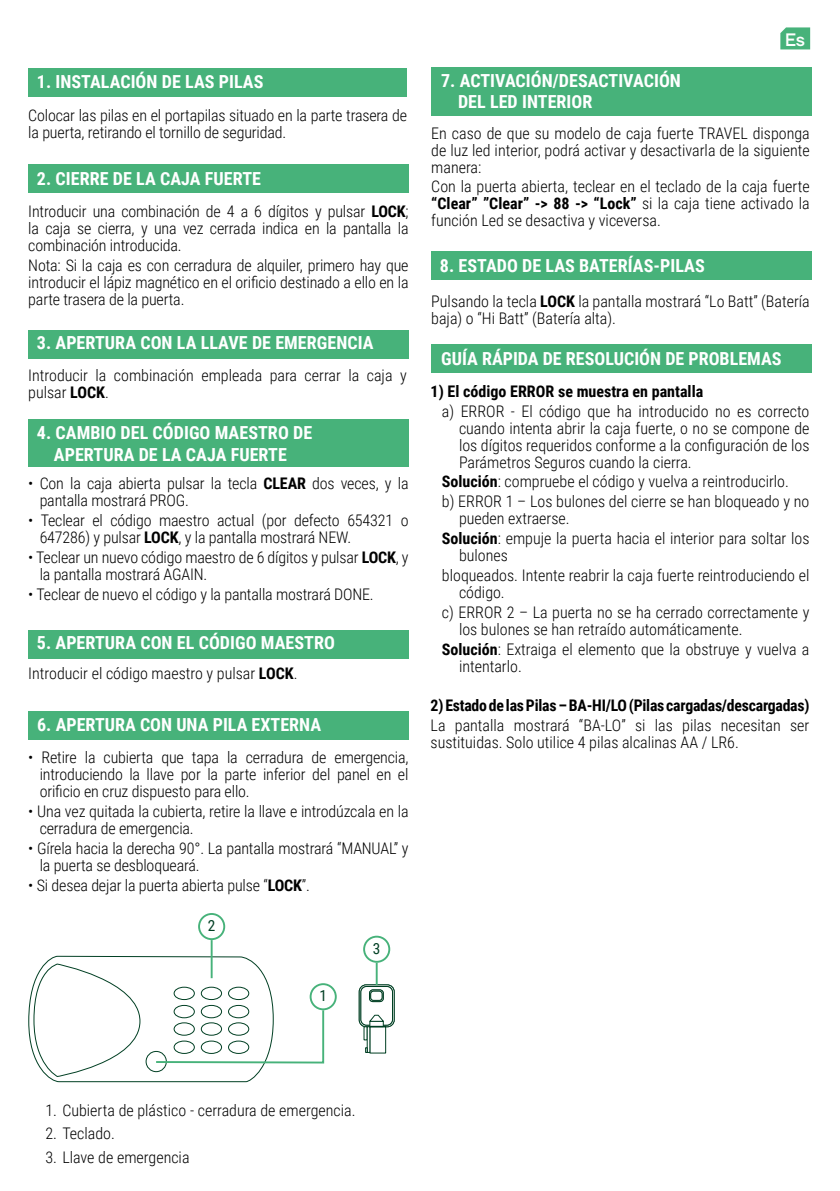
<style>
.page{position:relative;width:840px;height:1191px;background:#fff}
.page>*{position:absolute;margin:0;border:0;box-sizing:border-box;transform-origin:0 0}
.t1{font:700 18px/21.6px "Roboto Condensed";letter-spacing:.005em;color:#fff;text-align:center}
.t2{font:500 18px "TT Firs Neue";color:#fff}
.t3{font:300 16px/17px "Roboto Condensed";color:#000}
.t4{font:700 16px "Roboto Condensed";letter-spacing:-.015em;color:#000}
.t5{font:15.2px "Roboto Condensed";color:#003f23}
.s1{font-weight:700}
</style>
<div class="page">
<svg style="left:780px;top:27px;width:29px;height:22px"></svg>
<div style="left:28px;top:68px;width:379px;height:28px;background:#47b27a"></div>
<div style="left:28px;top:164px;width:380px;height:28px;background:#47b27a"></div>
<div style="left:28px;top:419px;width:380px;height:48px;background:#47b27a"></div>
<div style="left:28px;top:330px;width:380px;height:28px;background:#47b27a"></div>
<div style="left:28px;top:630px;width:380px;height:28px;background:#47b27a"></div>
<div style="left:431px;top:68px;width:380px;height:48px;background:#47b27a"></div>
<div style="left:431px;top:251px;width:380px;height:28px;background:#47b27a"></div>
<div style="left:28px;top:711px;width:380px;height:28px;background:#47b27a"></div>
<div style="left:431px;top:344px;width:380px;height:28px;background:#47b27a"></div>
<svg style="left:359px;top:985px;width:35px;height:41px"></svg>
<div style="left:358px;top:984px;width:36px;height:43px;border:1px solid #003f23;border-radius:7px"></div>
<div style="left:360px;top:986px;width:32px;height:39px;background:#fff;border-radius:6px"></div>
<div style="left:360px;top:986px;width:32px;height:39px;border:1px solid #003f23;border-radius:6px"></div>
<div style="left:369px;top:989px;width:14px;height:13px;border:1px solid #003f23;border-radius:3px"></div>
<div style="left:370px;top:990px;width:12px;height:10px;border:1px solid #003f23;border-radius:3px"></div>
<div style="left:369px;top:1026px;width:17px;height:27px;background:#fff;border:1px solid #003f23"></div>
<svg style="left:363px;top:1026px;width:3px;height:14px"></svg>
<svg style="left:366px;top:1026px;width:4px;height:26px"></svg>
<svg style="left:368px;top:1014px;width:18px;height:13px"></svg>
<div style="left:309px;top:983px;width:27px;height:27px;border:2px solid #47b27a;border-radius:50%"></div>
<svg style="left:28px;top:955px;width:297px;height:127px"></svg>
<div style="left:363px;top:935px;width:27px;height:27px;border:2px solid #47b27a;border-radius:50%"></div>
<hr style="left:375px;top:962px;width:2px;height:23px;background:#47b27a">
<div style="left:198px;top:913px;width:27px;height:27px;border:2px solid #47b27a;border-radius:50%"></div>
<hr style="left:210px;top:940px;width:2px;height:38px;background:#47b27a">
<p class="t1" style="left:37px;top:70px;width:228px">1. INSTALACIÓN DE LAS PILAS</p>
<p class="t3" style="left:28px;top:106px;width:380px">Colocar las pilas en el portapilas situado en la parte trasera de la puerta, retirando el tornillo de seguridad.</p>
<p class="t1" style="left:37px;top:167px;width:225px">2. CIERRE DE LA CAJA FUERTE</p>
<p class="t3" style="left:28px;top:202px;width:381px;text-align:justify">Introducir una combinación de 4 a 6 dígitos y pulsar <span class="s1">LOCK</span>; la caja se cierra, y una vez cerrada indica en la pantalla la combinación introducida.</p>
<p class="t3" style="left:28px;top:256px;width:381px;text-align:justify">Nota: Si la caja es con cerradura de alquiler, primero hay que introducir el lápiz magnético en el orificio destinado a ello en la parte trasera de la puerta.</p>
<p class="t1" style="left:37px;top:331px;width:338px">3. APERTURA CON LA LLAVE DE EMERGENCIA</p>
<p class="t3" style="left:28px;top:366px;width:379px">Introducir la combinación empleada para cerrar la caja y pulsar <span class="s1">LOCK</span>.</p>
<p class="t1" style="left:37px;top:421px;width:277px">4. CAMBIO DEL CÓDIGO MAESTRO DE<br>APERTURA DE LA CAJA FUERTE</p>
<p class="t3" style="left:40px;top:474px;width:370px;text-indent:-11px">• Con la caja abierta pulsar la tecla <span class="s1">CLEAR</span> dos veces, y la pantalla mostrará PROG.</p>
<p class="t3" style="left:40px;top:511px;width:370px;text-indent:-11px">• Teclear el código maestro actual (por defecto 654321 o<br>647286) y pulsar <span class="s1">LOCK</span>, y la pantalla mostrará NEW.</p>
<p class="t3" style="left:40px;top:548px;width:370px;text-indent:-11px">• Teclear un nuevo código maestro de 6 dígitos y pulsar <span class="s1">LOCK</span>, y la pantalla mostrará AGAIN.</p>
<p class="t3" style="left:28px;top:585px;width:347px">• Teclear de nuevo el código y la pantalla mostrará DONE.</p>
<p class="t1" style="left:37px;top:631px;width:299px">5. APERTURA CON EL CÓDIGO MAESTRO</p>
<p class="t3" style="left:28px;top:664px;width:270px">Introducir el código maestro y pulsar <span class="s1">LOCK</span>.</p>
<p class="t1" style="left:37px;top:713px;width:285px">6. APERTURA CON UNA PILA EXTERNA</p>
<p class="t3" style="left:40px;top:748px;width:370px;text-align:justify;text-indent:-11px">• Retire la cubierta que tapa la cerradura de emergencia, introduciendo la llave por la parte inferior del panel en el orificio en cruz dispuesto para ello.</p>
<p class="t3" style="left:40px;top:802px;width:370px;text-indent:-11px">• Una vez quitada la cubierta, retire la llave e introdúzcala en la cerradura de emergencia.</p>
<p class="t3" style="left:40px;top:839px;width:370px;text-indent:-11px">• Gírela hacia la derecha 90°. La pantalla mostrará “MANUAL” y la puerta se desbloqueará.</p>
<p class="t3" style="left:28px;top:876px;width:283px">• Si desea dejar la puerta abierta pulse “<span class="s1">LOCK</span>”.</p>
<p class="t5" style="left:208px;top:915px;width:9px">2</p>
<p class="t5" style="left:319px;top:985px;width:9px">1</p>
<p class="t5" style="left:373px;top:938px;width:9px">3</p>
<p class="t1" style="left:458px;top:69px;width:224px;text-align:left;text-indent:-17px">7. ACTIVACIÓN/DESACTIVACIÓN<br>DEL LED INTERIOR</p>
<p class="t2" style="left:784px;top:28px;width:21px">Es</p>
<p class="t3" style="left:431px;top:124px;width:379px;text-align:justify">En caso de que su modelo de caja fuerte TRAVEL disponga de luz led interior, podrá activar y desactivarla de la siguiente manera:</p>
<p class="t3" style="left:431px;top:178px;width:380px;text-align:justify">Con la puerta abierta, teclear en el teclado de la caja fuerte <span class="s1">“Clear” ”Clear” -&gt; 88 -&gt; “Lock”</span> si la caja tiene activado la función Led se desactiva y viceversa.</p>
<p class="t1" style="left:439px;top:254px;width:266px">8. ESTADO DE LAS BATERÍAS-PILAS</p>
<p class="t3" style="left:431px;top:292px;width:380px">Pulsando la tecla <span class="s1">LOCK</span> la pantalla mostrará “Lo Batt” (Batería baja) o “Hi Batt” (Batería alta).</p>
<p class="t1" style="left:441px;top:347px;width:341px">GUÍA RÁPIDA DE RESOLUCIÓN DE PROBLEMAS</p>
<p class="t4" style="left:430px;top:380px;width:274px">1) El código ERROR se muestra en pantalla</p>
<p class="t3" style="left:459px;top:402px;width:352px;text-align:justify;text-indent:-17px">a) ERROR - El código que ha introducido no es correcto cuando intenta abrir la caja fuerte, o no se compone de los dígitos requeridos conforme a la configuración de los Parámetros Seguros cuando la cierra.</p>
<p class="t3" style="left:441px;top:471px;width:369px;line-height:19.8px"><span class="s1">Solución</span>: compruebe el código y vuelva a reintroducirlo.<br>b) ERROR 1 – Los bulones del cierre se han bloqueado y no</p>
<p class="t3" style="left:441px;top:508px;width:369px;line-height:19.8px;text-indent:17px">pueden extraerse.<br><span class="s1">Solución</span>: empuje la puerta hacia el interior para soltar los</p>
<p class="t3" style="left:441px;top:545px;width:369px;line-height:19.8px;text-indent:17px">bulones<br>bloqueados. Intente reabrir la caja fuerte reintroduciendo el</p>
<p class="t3" style="left:441px;top:582px;width:369px;line-height:19.8px;text-indent:17px">código.<br>c) ERROR 2 – La puerta no se ha cerrado correctamente y</p>
<p class="t3" style="left:441px;top:618px;width:369px;line-height:19.8px;text-indent:17px">los bulones se han retraído automáticamente.<br><span class="s1">Solución</span>: Extraiga el elemento que la obstruye y vuelva a</p>
<p class="t3" style="left:459px;top:657px;width:64px">intentarlo.</p>
<p class="t4" style="left:430px;top:694px;width:380px">2) Estado de las Pilas – BA-HI/LO (Pilas cargadas/descargadas)</p>
<p class="t3" style="left:430px;top:716px;width:380px">La pantalla mostrará “BA-LO” si las pilas necesitan ser sustituidas. Solo utilice 4 pilas alcalinas AA / LR6.</p>
<p class="t3" style="left:45px;top:1100px;width:311px">1. Cubierta de plástico - cerradura de emergencia.</p>
<p class="t3" style="left:45px;top:1124px;width:71px">2. Teclado.</p>
<p class="t3" style="left:45px;top:1147px;width:146px">3. Llave de emergencia</p>
</div>
